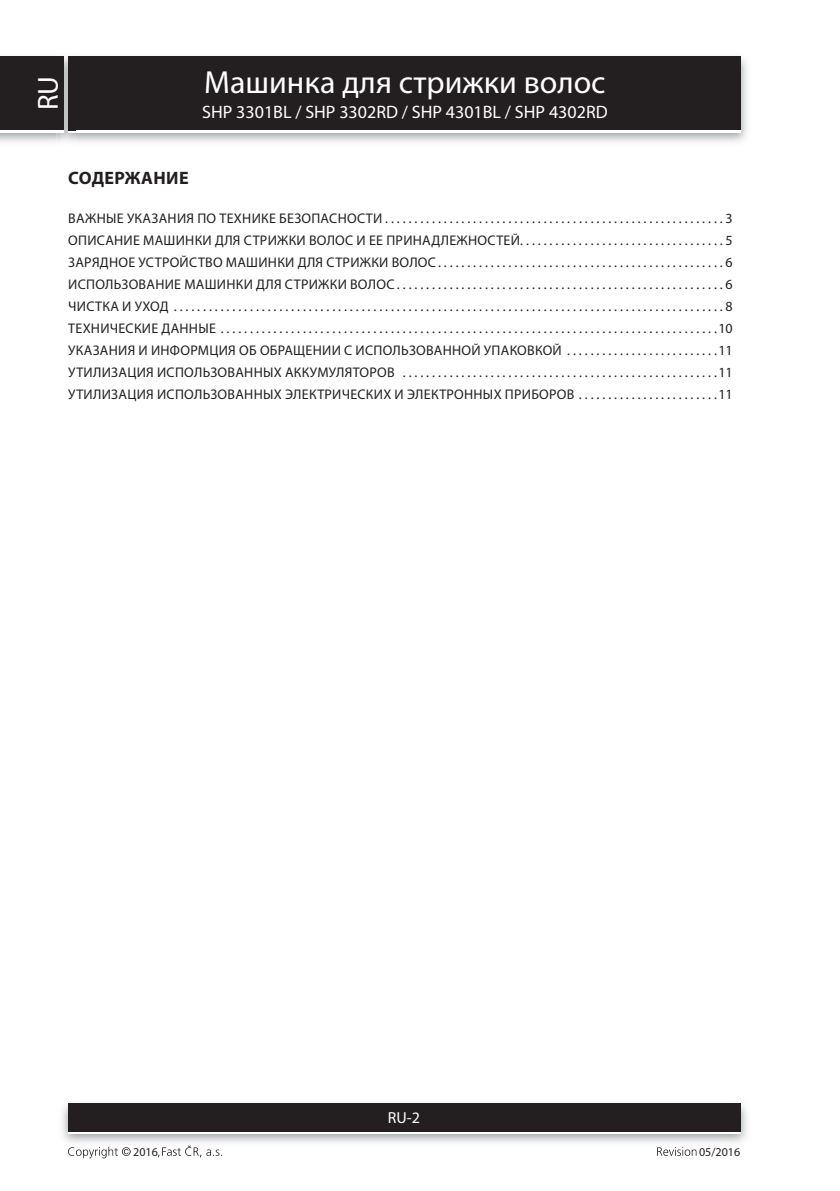
<style>
.page{position:relative;width:840px;height:1191px;background:#fff}
.page>*{position:absolute;margin:0;border:0;box-sizing:border-box;transform-origin:0 0}
.t1{font:32px "Myriad Pro";color:#fff}
.t2{font:29px "Myriad Pro";color:#fff}
.t3{font:18px "Myriad Pro";color:#fff}
.nadpis_obsahu{font:700 18px "Myriad Pro";letter-spacing:.02em;color:#231f20}
.t4{font:16px "Myriad Pro";color:#fff}
.obsah{font:14px "Myriad Pro";letter-spacing:.02em;color:#231f20}
.text{font:12px "Myriad Pro";color:#231f20}
</style>
<div class="page">
<img style="left:0;top:56px;width:747px;height:86px">
<div style="left:68px;top:59px;width:672px;height:74px;background:#fff"></div>
<div style="left:68px;top:57px;width:672px;height:73px;background:#231f20"></div>
<img style="left:62px;top:1103px;width:685px;height:40px">
<div style="left:68px;top:1106px;width:672px;height:28px;background:linear-gradient(to right,#fff,#fff)"></div>
<div style="left:68px;top:1103px;width:672px;height:28px;background:#231f20"></div>
<img style="left:57px;top:56px;width:18px;height:86px">
<img style="left:68px;top:130px;width:7px;height:3px">
<svg style="left:68px;top:57px;width:7px;height:2px"></svg>
<img style="left:68px;top:59px;width:7px;height:71px">
<div style="left:0;top:59px;width:64px;height:74px;background:#fff"></div>
<div style="left:0;top:57px;width:64px;height:73px;background:#231f20"></div>
<svg style="left:68px;top:1146px;width:62px;height:12px"></svg>
<svg style="left:158px;top:1145px;width:64px;height:12px"></svg>
<svg style="left:657px;top:1147px;width:39px;height:8px"></svg>
<h2 class="t2" style="left:30px;top:110px;width:36px;rotate:-90deg">RU</h2>
<h1 class="t1" style="left:204px;top:62px;width:402px">Машинка для стрижки волос</h1>
<p class="t3" style="left:202px;top:101px;width:407px">SHP 3301BL / SHP 3302RD / SHP 4301BL / SHP 4302RD</p>
<p class="nadpis_obsahu" style="left:68px;top:166px;width:122px">СОДЕРЖАНИЕ</p>
<p class="obsah" style="left:68px;top:209px;width:318px">ВАЖНЫЕ УКАЗАНИЯ ПО ТЕХНИКЕ БЕЗОПАСНОСТИ...........................................................</p>
<p class="obsah" style="left:725px;top:209px;width:9px">3</p>
<p class="obsah" style="left:68px;top:231px;width:456px">ОПИСАНИЕ МАШИНКИ ДЛЯ СТРИЖКИ ВОЛОС И ЕЕ ПРИНАДЛЕЖНОСТЕЙ....................................</p>
<p class="obsah" style="left:725px;top:231px;width:9px">5</p>
<p class="obsah" style="left:68px;top:253px;width:372px">ЗАРЯДНОЕ УСТРОЙСТВО МАШИНКИ ДЛЯ СТРИЖКИ ВОЛОС..................................................</p>
<p class="obsah" style="left:725px;top:253px;width:9px">6</p>
<p class="obsah" style="left:68px;top:275px;width:330px">ИСПОЛЬЗОВАНИЕ МАШИНКИ ДЛЯ СТРИЖКИ ВОЛОС.........................................................</p>
<p class="obsah" style="left:725px;top:275px;width:9px">6</p>
<p class="obsah" style="left:68px;top:297px;width:107px">ЧИСТКА И УХОД...............................................................................................</p>
<p class="obsah" style="left:725px;top:297px;width:9px">8</p>
<p class="obsah" style="left:68px;top:319px;width:154px">ТЕХНИЧЕСКИЕ ДАННЫЕ.....................................................................................</p>
<p class="obsah" style="left:718px;top:319px;width:16px">10</p>
<p class="obsah" style="left:68px;top:341px;width:500px">УКАЗАНИЯ И ИНФОРМЦИЯ ОБ ОБРАЩЕНИИ С ИСПОЛЬЗОВАННОЙ УПАКОВКОЙ..........................</p>
<p class="obsah" style="left:718px;top:341px;width:16px">11</p>
<p class="obsah" style="left:68px;top:363px;width:336px">УТИЛИЗАЦИЯ ИСПОЛЬЗОВАННЫХ АККУМУЛЯТОРОВ ......................................................</p>
<p class="obsah" style="left:718px;top:363px;width:16px">11</p>
<p class="obsah" style="left:68px;top:385px;width:512px">УТИЛИЗАЦИЯ ИСПОЛЬЗОВАННЫХ ЭЛЕКТРИЧЕСКИХ И ЭЛЕКТРОННЫХ ПРИБОРОВ........................</p>
<p class="obsah" style="left:718px;top:385px;width:16px">11</p>
<p class="t4" style="left:388px;top:1108px;width:34px">RU-2</p>
<p class="text" style="left:133px;top:1144px;width:26px">2016</p>
<p class="text" style="left:698px;top:1144px;width:43px">05/2016</p>
</div>
